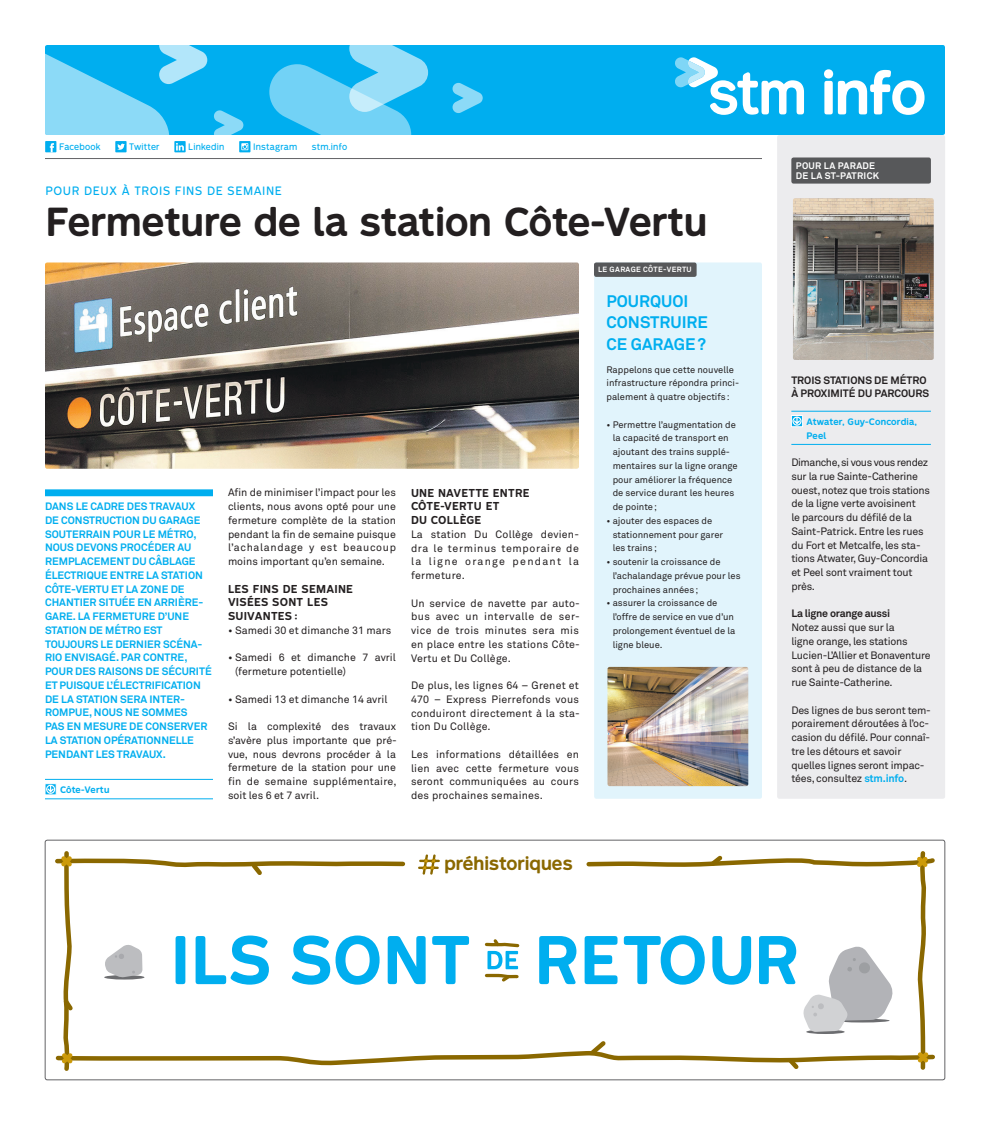
<style>
.page{position:relative;width:990px;height:1125px;background:#fff}
.page>*{position:absolute;margin:0;border:0;box-sizing:border-box;transform-origin:0 0}
.t1{font:700 57.25px "STM Montreal";color:#fff}
._0_-_Titre-1{font:700 37.5px "STM Montreal";color:#231f20}
.t2{font:700 17.62px "STM Montreal";color:#8a6800}
._2__Encadre__-_Titre{font:700 16.5px/21.4px "Akkurat";color:#00aeef}
._0_-_SurTitre{font:11.25px "STM Montreal";letter-spacing:.05em;color:#00aeef}
._1_-_Texte{font:10.62px/13.8px "Akkurat";letter-spacing:.02em;color:#231f20;text-align:justify}
._3__Capsule__-_Texte{font:10.62px/13.8px "Akkurat";letter-spacing:-.02em;color:#231f20}
._1_-_Intro{font:700 10.62px/13.8px "Akkurat";color:#00aeef}
._1_-_Texte-2{font:10.62px/13.8px "Akkurat";color:#231f20}
._1_-_Titre{font:700 10.62px/13.8px "STM Montreal";letter-spacing:.025em;color:#231f20}
._3__Capsule__-_Titre{font:700 10.62px/13.8px "Akkurat";color:#231f20}
._3__Capsule__-_Texte-2{font:700 10.62px "Akkurat";letter-spacing:-.02em;color:#231f20}
._2__Encadre__-_Texte{font:9.38px/13.8px "Akkurat";color:#231f20}
.t3{font:700 9.38px/10px "Akkurat";letter-spacing:.03em;color:#fff}
.t4{font:8.75px "STM Montreal";letter-spacing:.025em;color:#00aeef}
._1_-_Station_Métro{font:700 8.75px/13.8px "STM Montreal";letter-spacing:.025em;color:#00aeef}
.t5{font:700 7.5px "Akkurat";letter-spacing:.05em;color:#fff}
.s1{font-weight:700;color:#00aeef}
</style>
<div class="page">
<div style="left:207px;top:45px;width:738px;height:90px;background:#00aeef"></div>
<svg style="left:675px;top:57px;width:129px;height:58px"></svg>
<svg style="left:269px;top:45px;width:159px;height:90px;background:#54c8f4"></svg>
<svg style="left:453px;top:83px;width:30px;height:30px"></svg>
<svg style="left:214px;top:110px;width:29px;height:25px"></svg>
<svg style="left:45px;top:45px;width:162px;height:90px;background:#4bc5f3"></svg>
<svg style="left:55px;top:851px;width:880px;height:220px"></svg>
<div style="left:45px;top:840px;width:900px;height:240px;border:1px solid #636366;border-radius:2px"></div>
<div style="left:45px;top:141px;width:11px;height:11px;background:#00aeef"></div>
<svg style="left:50px;top:143px;width:4px;height:9px"></svg>
<div style="left:115px;top:141px;width:12px;height:11px;background:#00aeef"></div>
<svg style="left:117px;top:143px;width:8px;height:7px"></svg>
<div style="left:174px;top:141px;width:12px;height:11px;background:#00aeef"></div>
<svg style="left:176px;top:143px;width:8px;height:8px"></svg>
<svg style="left:239px;top:141px;width:11px;height:11px"></svg>
<svg style="left:241px;top:143px;width:7px;height:7px"></svg>
<hr style="left:45px;top:158px;width:717px;height:1px;background:#636366">
<div style="left:45px;top:489px;width:168px;height:7px;background:#00aeef"></div>
<hr style="left:45px;top:779px;width:168px;height:1px;background:#00aeef">
<hr style="left:45px;top:799px;width:168px;height:1px;background:#00aeef">
<div style="left:45px;top:784px;width:11px;height:11px;border:1px solid #fff"></div>
<svg style="left:46px;top:785px;width:9px;height:9px"></svg>
<img style="left:45px;top:262px;width:534px;height:207px">
<div style="left:594px;top:262px;width:168px;height:537px;background:#e1f4fc;border-radius:2px"></div>
<div style="left:594px;top:262px;width:103px;height:15px;background:#57585a;border-radius:2px"></div>
<div style="left:777px;top:135px;width:168px;height:664px;background:#ececee;border-radius:2px"></div>
<div style="left:791px;top:158px;width:140px;height:26px;background:#57585a;border-radius:2px"></div>
<hr style="left:791px;top:411px;width:140px;height:1px;background:#00aeef">
<hr style="left:791px;top:444px;width:140px;height:1px;background:#00aeef">
<div style="left:791px;top:415px;width:12px;height:12px;border:1px solid #fff"></div>
<svg style="left:792px;top:417px;width:10px;height:9px"></svg>
<img style="left:608px;top:667px;width:140px;height:119px">
<img style="left:793px;top:198px;width:141px;height:162px">
<p class="t4" style="left:59px;top:141px;width:43px">Facebook</p>
<p class="t4" style="left:129px;top:141px;width:32px">Twitter</p>
<p class="t4" style="left:188px;top:141px;width:38px">Linkedin</p>
<p class="t4" style="left:253px;top:141px;width:46px">Instagram</p>
<p class="t4" style="left:312px;top:141px;width:37px">stm.info</p>
<p class="_0_-_SurTitre" style="left:45px;top:184px;width:238px">POUR DEUX À TROIS FINS DE SEMAINE</p>
<p class="_0_-_Titre-1" style="left:45px;top:198px;width:663px">Fermeture de la station Côte-Vertu</p>
<p class="t5" style="left:598px;top:265px;width:95px">LE GARAGE CÔTE-VERTU</p>
<p class="_1_-_Intro" style="left:45px;top:499px;width:168px">DANS LE CADRE DES TRAVAUX<br>DE CONSTRUCTION DU GARAGE<br>SOUTERRAIN POUR LE MÉTRO,<br>NOUS DEVONS PROCÉDER AU<br>REMPLACEMENT DU CÂBLAGE<br>ÉLECTRIQUE ENTRE LA STATION<br>CÔTE-VERTU ET LA ZONE DE<br>CHANTIER SITUÉE EN ARRIÈRE-<br>GARE. LA FERMETURE D’UNE<br>STATION DE MÉTRO EST<br>TOUJOURS LE DERNIER SCÉNA-<br>RIO ENVISAGÉ. PAR CONTRE,<br>POUR DES RAISONS DE SÉCURITÉ<br>ET PUISQUE L’ÉLECTRIFICATION<br>DE LA STATION SERA INTER-<br>ROMPUE, NOUS NE SOMMES<br>PAS EN MESURE DE CONSERVER<br>LA STATION OPÉRATIONNELLE<br>PENDANT LES TRAVAUX.</p>
<p class="_1_-_Station_Métro" style="left:60px;top:783px;width:51px">Côte-Vertu</p>
<p class="_1_-_Texte" style="left:228px;top:486px;width:170px">Afin de minimiser l’impact pour les clients, nous avons opté pour une fermeture complète de la station pendant la fin de semaine puisque l’achalandage y est beaucoup moins important qu’en semaine.</p>
<p class="_1_-_Titre" style="left:228px;top:582px;width:127px">LES FINS DE SEMAINE<br>VISÉES SONT LES<br>SUIVANTES :</p>
<p class="_1_-_Texte-2" style="left:228px;top:623px;width:165px">• Samedi 30 et dimanche 31 mars</p>
<p class="_1_-_Texte-2" style="left:235px;top:651px;width:162px;text-indent:-7px">• Samedi 6 et dimanche 7 avril (fermeture potentielle)</p>
<p class="_1_-_Texte-2" style="left:228px;top:692px;width:161px">• Samedi 13 et dimanche 14 avril</p>
<p class="_1_-_Texte" style="left:228px;top:719px;width:170px">Si la complexité des travaux s’avère plus importante que pré&shy;vue, nous devrons procéder à la fermeture de la station pour une fin de semaine supplémentaire, soit les 6 et 7 avril.</p>
<p class="_1_-_Titre" style="left:411px;top:486px;width:120px">UNE NAVETTE ENTRE<br>CÔTE-VERTU ET<br>DU COLLÈGE</p>
<p class="_1_-_Texte" style="left:411px;top:527px;width:170px">La station Du Collège devien&shy;dra le terminus temporaire de la ligne orange pendant la fermeture.</p>
<p class="_1_-_Texte" style="left:411px;top:596px;width:170px">Un service de navette par auto&shy;bus avec un intervalle de ser&shy;vice de trois minutes sera mis en place entre les stations Côte-Vertu et Du Collège.</p>
<p class="_1_-_Texte" style="left:411px;top:678px;width:170px">De plus, les lignes 64 – Grenet et 470 – Express Pierrefonds vous conduiront directement à la sta&shy;tion Du Collège.</p>
<p class="_1_-_Texte" style="left:411px;top:747px;width:170px">Les informations détaillées en lien avec cette fermeture vous seront communiquées au cours des prochaines semaines.</p>
<p class="t2" style="left:444px;top:852px;width:130px">préhistoriques</p>
<p class="_2__Encadre__-_Titre" style="left:606px;top:290px;width:103px">POURQUOI<br>CONSTRUIRE<br>CE GARAGE?</p>
<p class="_2__Encadre__-_Texte" style="left:606px;top:362px;width:134px">Rappelons que cette nouvelle infrastructure répondra princi&shy;palement à quatre objectifs:</p>
<p class="_2__Encadre__-_Texte" style="left:613px;top:417px;width:127px;text-indent:-6px">• Permettre l’augmentation de la capacité de transport en ajoutant des trains supplé&shy;mentaires sur la ligne orange pour améliorer la fréquence de service durant les heures de pointe;</p>
<p class="_2__Encadre__-_Texte" style="left:613px;top:513px;width:112px;text-indent:-6px">• ajouter des espaces de stationnement pour garer les trains;</p>
<p class="_2__Encadre__-_Texte" style="left:613px;top:555px;width:129px;text-indent:-6px">• soutenir la croissance de l’achalandage prévue pour les prochaines années;</p>
<p class="_2__Encadre__-_Texte" style="left:613px;top:596px;width:124px;text-indent:-6px">• assurer la croissance de l’offre de service en vue d’un prolongement éventuel de la ligne bleue.</p>
<p class="t1" style="left:821px;top:57px;width:107px">info</p>
<p class="t3" style="left:796px;top:161px;width:85px">POUR LA PARADE<br>DE LA ST-PATRICK</p>
<p class="_3__Capsule__-_Titre" style="left:791px;top:373px;width:139px">TROIS STATIONS DE MÉTRO<br>À PROXIMITÉ DU PARCOURS</p>
<p class="_1_-_Station_Métro" style="left:806px;top:415px;width:112px">Atwater, Guy-Concordia,<br>Peel</p>
<p class="_3__Capsule__-_Texte" style="left:791px;top:455px;width:140px">Dimanche, si vous vous rendez sur la rue Sainte-Catherine ouest, notez que trois stations de la ligne verte avoisinent<br>le parcours du défilé de la<br>Saint-Patrick. Entre les rues du Fort et Metcalfe, les sta&shy;tions Atwater, Guy-Concordia et Peel sont vraiment tout près.</p>
<p class="_3__Capsule__-_Texte-2" style="left:791px;top:607px;width:100px">La ligne orange aussi</p>
<p class="_3__Capsule__-_Texte" style="left:791px;top:620px;width:141px">Notez aussi que sur la<br>ligne orange, les stations<br>Lucien-L’Allier et Bonaventure sont à peu de distance de la rue Sainte-Catherine.</p>
<p class="_3__Capsule__-_Texte" style="left:791px;top:703px;width:141px">Des lignes de bus seront tem&shy;porairement déroutées à l’oc&shy;casion du défilé. Pour connaî&shy;tre les détours et savoir quelles lignes seront impac&shy;tées, consultez <span class="s1">stm.info</span>.</p>
</div>
